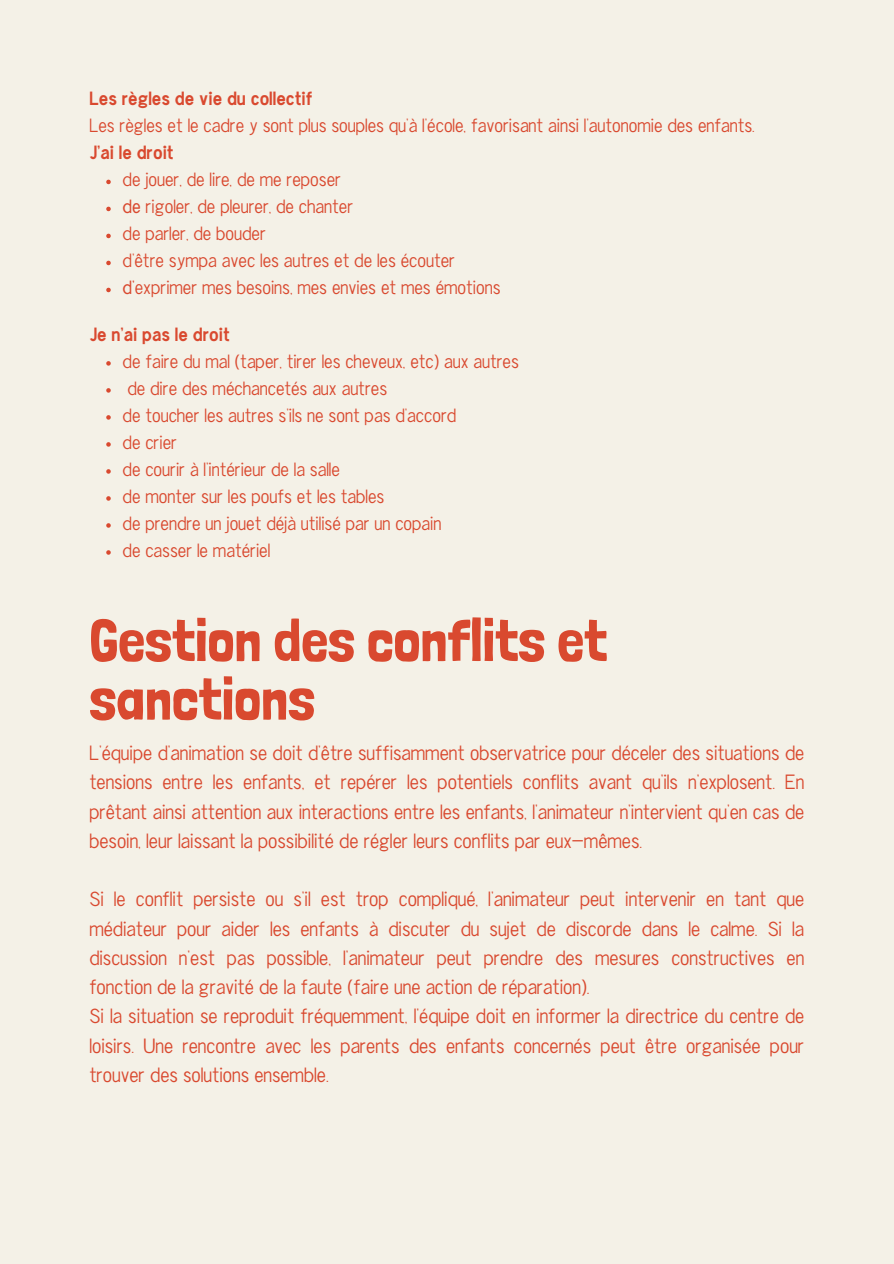
<style>
.page{position:relative;width:894px;height:1264px;background:#fff}
.page>*{position:absolute;margin:0;border:0;box-sizing:border-box;transform-origin:0 0}
.t1{font:60px/58.5px "Londrina Solid";color:#d9492f}
.t2{font:300 21px/29.2px "Chester Sans";color:#d9492f;text-align:justify}
.t3{font:300 19.5px "Chester Sans";color:#d9492f}
.t4{font:700 19.5px "Chester Sans";color:#d9492f}
.s1{font-weight:400}
</style>
<div class="page">
<div style="left:0;top:0;width:893px;height:1263px;background:#f4f1e7"></div>
<svg style="left:106px;top:361px;width:5px;height:4px"></svg>
<svg style="left:106px;top:388px;width:5px;height:4px"></svg>
<svg style="left:106px;top:415px;width:5px;height:4px"></svg>
<svg style="left:106px;top:442px;width:5px;height:4px"></svg>
<svg style="left:106px;top:469px;width:5px;height:4px"></svg>
<svg style="left:106px;top:496px;width:5px;height:4px"></svg>
<svg style="left:106px;top:523px;width:5px;height:4px"></svg>
<svg style="left:106px;top:550px;width:5px;height:4px"></svg>
<svg style="left:106px;top:180px;width:5px;height:4px"></svg>
<svg style="left:106px;top:207px;width:5px;height:4px"></svg>
<svg style="left:106px;top:234px;width:5px;height:4px"></svg>
<svg style="left:106px;top:261px;width:5px;height:4px"></svg>
<svg style="left:106px;top:288px;width:5px;height:4px"></svg>
<p class="t4" style="left:89px;top:90px;width:224px">Les règles de vie du collectif</p>
<p class="t3" style="left:89px;top:117px;width:666px">Les règles et le cadre y sont plus souples qu'à l'école, favorisant ainsi l'autonomie des enfants.</p>
<p class="t4" style="left:89px;top:144px;width:86px">J’ai le droit</p>
<p class="t3" style="left:123px;top:171px;width:220px">de jouer, de lire, de me reposer</p>
<h1 class="t3" style="left:123px;top:198px;width:232px"><span class="s1">de</span> rigoler, de pleurer, de chanter</h1>
<p class="t3" style="left:123px;top:225px;width:145px">de parler, de bouder</p>
<p class="t3" style="left:123px;top:252px;width:334px">d’être sympa avec les autres et de les écouter</p>
<p class="t3" style="left:123px;top:279px;width:379px"><span class="s1">d’</span>exprimer mes besoins, mes envies et mes émotions</p>
<p class="t4" style="left:89px;top:325px;width:142px">Je n’ai pas le droit</p>
<p class="t3" style="left:123px;top:352px;width:397px">de faire du mal (taper, tirer les cheveux, etc) aux autres</p>
<p class="t3" style="left:127px;top:379px;width:261px">de dire des méchancetés aux autres</p>
<p class="t3" style="left:123px;top:406px;width:335px">de toucher les autres s’ils ne sont pas d’accord</p>
<p class="t3" style="left:123px;top:433px;width:56px">de crier</p>
<p class="t3" style="left:123px;top:460px;width:219px">de courir à l’intérieur de la salle</p>
<p class="t3" style="left:123px;top:487px;width:263px">de monter sur les poufs et les tables</p>
<p class="t3" style="left:123px;top:514px;width:320px">de prendre un jouet déjà utilisé par un copain</p>
<h2 class="t3" style="left:123px;top:541px;width:149px">de casser le matériel</h2>
<p class="t1" style="left:89px;top:610px;width:519px">Gestion des conflits et sanctions</p>
<p class="t2" style="left:89px;top:739px;width:716px">L’équipe d’animation se doit d’être suffisamment observatrice pour déceler des situations de tensions entre les enfants, et repérer les potentiels conflits avant qu’ils n’explosent. En prêtant ainsi attention aux interactions entre les enfants, l’animateur n’intervient qu’en cas de besoin, leur laissant la possibilité de régler leurs conflits par eux-mêmes.</p>
<p class="t2" style="left:89px;top:885px;width:716px">Si le conflit persiste ou s’il est trop compliqué, l’animateur peut intervenir en tant que médiateur pour aider les enfants à discuter du sujet de discorde dans le calme. Si la discussion n’est pas possible, l’animateur peut prendre des mesures constructives en fonction de la gravité de la faute (faire une action de réparation).</p>
<p class="t2" style="left:89px;top:1002px;width:716px">Si la situation se reproduit fréquemment, l’équipe doit en informer la directrice du centre de loisirs. Une rencontre avec les parents des enfants concernés peut être organisée pour trouver des solutions ensemble.</p>
</div>
